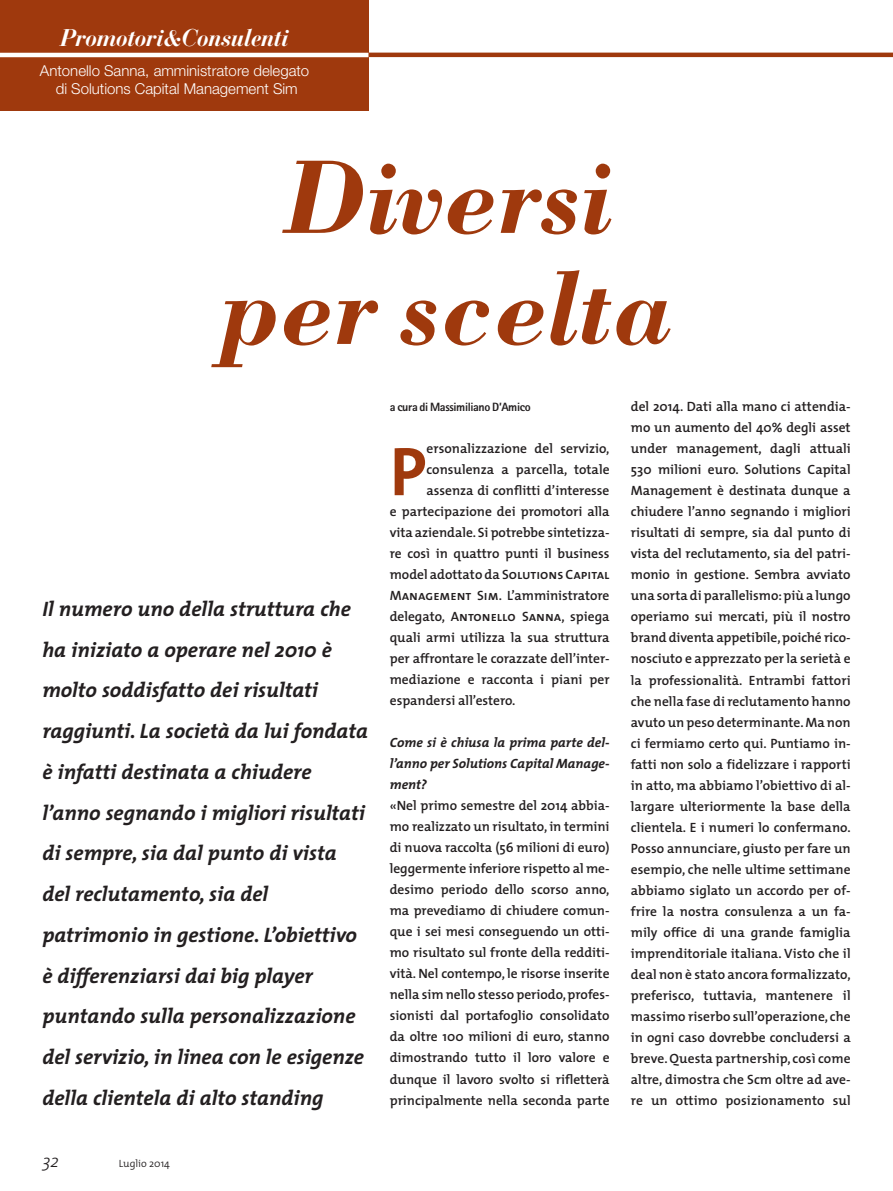
<style>
.page{position:relative;width:893px;height:1191px;background:#fff}
.page>*{position:absolute;margin:0;border:0;box-sizing:border-box;transform-origin:0 0}
.t1{font:italic 700 108px/111px "Bodoni";letter-spacing:-.005em;color:#9f390d;text-align:center}
.t2{font:700 69.45px "The Mix";color:#9f390d}
.t3{font:italic 700 24px "Bauer Bodoni Std";letter-spacing:-.03em;color:#fff}
.t4{font:italic 700 21px/40.8px "The Mix";color:#231f20}
.t5{font:italic 300 18px "The Sans";color:#231f20}
.t6{font:300 15px/18px "Helvetica Neue LT Std";color:#fff;text-align:center}
.t7{font:600 13.5px/21px "The Mix";color:#231f20;text-align:justify}
.t8{font:italic 700 13.5px/21px "The Mix";color:#231f20;text-align:justify}
.t9{font:13.5px "The Mix Semi Bold Caps";color:#231f20}
.t10{font:800 12px "Rotis Sans Serif";letter-spacing:-.03em;color:#231f20}
.t11{font:300 10.5px "The Mix";color:#231f20}
.s1{font-family:"The Mix";font-weight:600}
.s2{font-family:"The Mix Semi Bold Caps";font-weight:400}
</style>
<div class="page">
<hr style="left:0;top:53px;width:892px;height:4px;background:#9f390d">
<div style="left:0;top:0;width:368px;height:111px;background:#9f390d"></div>
<hr style="left:0;top:53px;width:368px;height:4px;background:#fff">
<h3 class="t3" style="left:60px;top:28px;width:230px">Promotori&amp;Consulenti</h3>
<p class="t6" style="left:40px;top:64px;width:271px">Antonello Sanna, amministratore delegato di Solutions Capital Management Sim</p>
<h1 class="t1" style="left:220px;top:152px;width:454px">Diversi per scelta</h1>
<p class="t4" style="left:42px;top:589px;width:327px">Il numero uno della struttura che ha iniziato a operare nel 2010 è molto soddisfatto dei risultati raggiunti. La società da lui fondata è infatti destinata a chiudere l’anno segnando i migliori risultati di sempre, sia dal punto di vista del reclutamento, sia del patrimonio in gestione. L’obiettivo è differenziarsi dai big player puntando sulla personalizzazione del servizio, in linea con le esigenze della clientela di alto standing</p>
<h3 class="t5" style="left:42px;top:1154px;width:18px">32</h3>
<p class="t11" style="left:119px;top:1158px;width:52px">Luglio 2014</p>
<p class="t10" style="left:390px;top:403px;width:142px">a cura di Massimiliano D’Amico</p>
<h2 class="t2" style="left:390px;top:444px;width:38px">P</h2>
<p class="t7" style="left:390px;top:439px;width:221px;text-align:right">ersonalizzazione del servizio, consulenza a parcella, totale assenza di conflitti d’interesse<br>e partecipazione dei promotori alla vita aziendale. Si potrebbe sintetizza&shy;re così in quattro punti il business</p>
<p class="t9" style="left:390px;top:567px;width:221px"><span class="s1">model adottato da</span> Solutions Capital</p>
<p class="t7" style="left:390px;top:586px;width:221px"><span class="s2">Management Sim</span>. L’amministratore delegato, <span class="s2">Antonello Sanna</span>, spiega quali armi utilizza la sua struttura per affrontare le corazzate dell’inter&shy;mediazione e racconta i piani per espandersi all’estero.</p>
<p class="t8" style="left:390px;top:733px;width:221px">Come si è chiusa la prima parte del&shy;l’anno per Solutions Capital Manage&shy;ment?</p>
<p class="t7" style="left:390px;top:796px;width:221px">«Nel primo semestre del 2014 abbia&shy;mo realizzato un risultato, in termini di nuova raccolta (56 milioni di euro) leggermente inferiore rispetto al me&shy;desimo periodo dello scorso anno, ma prevediamo di chiudere comun&shy;que i sei mesi conseguendo un otti&shy;mo risultato sul fronte della redditi&shy;vità. Nel contempo, le risorse inserite nella sim nello stesso periodo, profes&shy;sionisti dal portafoglio consolidato da oltre 100 milioni di euro, stanno dimostrando tutto il loro valore e dunque il lavoro svolto si rifletterà principalmente nella seconda parte</p>
<p class="t7" style="left:631px;top:398px;width:221px">del 2014. Dati alla mano ci attendia&shy;mo un aumento del 40% degli asset under management, dagli attuali 530 milioni euro. Solutions Capital Management è destinata dunque a chiudere l’anno segnando i migliori risultati di sempre, sia dal punto di vista del reclutamento, sia del patri&shy;monio in gestione. Sembra avviato una sorta di parallelismo: più a lungo operiamo sui mercati, più il nostro brand diventa appetibile, poiché rico&shy;nosciuto e apprezzato per la serietà e la professionalità. Entrambi fattori che nella fase di reclutamento hanno avuto un peso determinante. Ma non ci fermiamo certo qui. Puntiamo in&shy;fatti non solo a fidelizzare i rapporti in atto, ma abbiamo l’obiettivo di al&shy;largare ulteriormente la base della clientela. E i numeri lo confermano.<br>Posso annunciare, giusto per fare un esempio, che nelle ultime settimane abbiamo siglato un accordo per of&shy;frire la nostra consulenza a un fa&shy;mily office di una grande famiglia imprenditoriale italiana. Visto che il deal non è stato ancora formalizzato, preferisco, tuttavia, mantenere il massimo riserbo sull’operazione, che in ogni caso dovrebbe concludersi a breve. Questa partnership, così come altre, dimostra che Scm oltre ad ave&shy;re un ottimo posizionamento sul</p>
</div>
